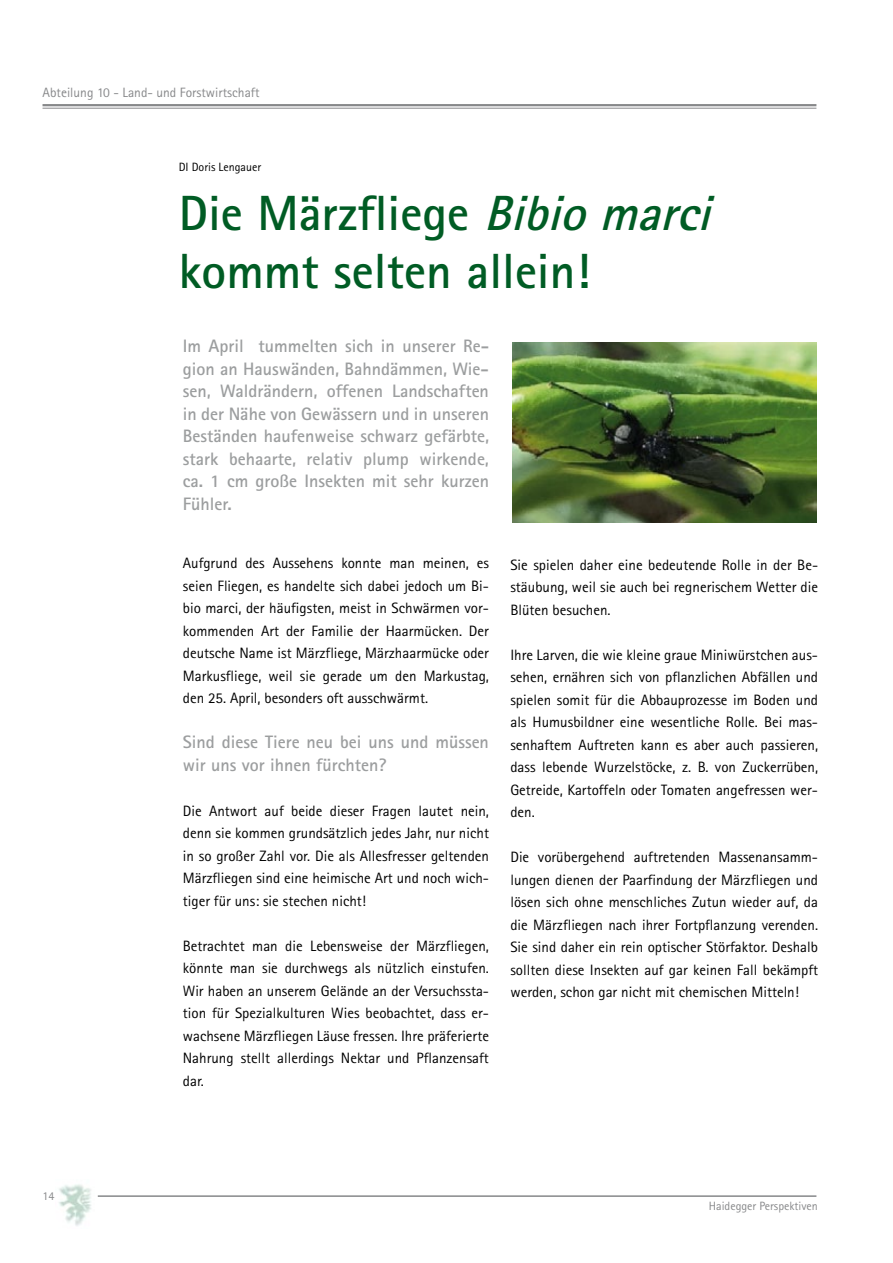
<style>
.page{position:relative;width:893px;height:1263px;background:#fff}
.page>*{position:absolute;margin:0;border:0;box-sizing:border-box;transform-origin:0 0}
.t1{font:700 49.5px/58.5px "Rotis Sans Serif";color:#005c24}
.t2{font:700 18px/22.5px "Rotis Sans Serif";color:#9c9e9f;text-align:justify}
.t3{font:15px/22.5px "Rotis Sans Serif";color:#000;text-align:justify}
.t4{font:13.5px "Rotis Sans Serif";color:#87888a}
.t5{font:12px "Rotis Sans Serif";color:#87888a}
.t6{font:12px "Rotis Sans Serif";color:#000}
.s1{font-style:italic}
</style>
<div class="page">
<hr style="left:43px;top:104px;width:773px;height:2px;background:#87888a">
<hr style="left:43px;top:108px;width:773px;height:1px;background:#87888a">
<hr style="left:98px;top:1195px;width:718px;height:2px;background:#87888a">
<img style="left:59px;top:1184px;width:32px;height:42px">
<img style="left:512px;top:342px;width:304px;height:180px">
<p class="t4" style="left:43px;top:84px;width:219px">Abteilung 10 - Land- und Forstwirtschaft</p>
<p class="t6" style="left:179px;top:160px;width:84px">DI Doris Lengauer</p>
<h1 class="t1" style="left:179px;top:183px;width:548px">Die Märzfliege <span class="s1">Bibiomarci </span>kommt selten allein!</h1>
<p class="t5" style="left:43px;top:1189px;width:13px">14</p>
<p class="t2" style="left:183px;top:334px;width:308px">Im April tummelten sich in unserer Re&shy;gion an Hauswänden, Bahndämmen, Wie&shy;sen, Waldrändern, offenen Landschaften in der Nähe von Gewässern und in unseren Beständen haufenweise schwarz gefärbte, stark behaarte, relativ plump wirkende, ca. 1 cm große Insekten mit sehr kurzen Fühler.</p>
<p class="t3" style="left:183px;top:552px;width:308px">Aufgrund des Aussehens konnte man meinen, es seien Fliegen, es handelte sich dabei jedoch um Bi&shy;bio marci, der häufigsten, meist in Schwärmen vor&shy;kommenden Art der Familie der Haarmücken. Der deutsche Name ist Märzfliege, Märzhaarmücke oder Markusfliege, weil sie gerade um den Markustag, den 25. April, besonders oft ausschwärmt.</p>
<p class="t2" style="left:183px;top:730px;width:308px">Sind diese Tiere neu bei uns und müssen wir uns vor ihnen fürchten?</p>
<p class="t3" style="left:183px;top:799px;width:308px">Die Antwort auf beide dieser Fragen lautet nein, denn sie kommen grundsätzlich jedes Jahr, nur nicht in so großer Zahl vor. Die als Allesfresser geltenden Märzfliegen sind eine heimische Art und noch wich&shy;tiger für uns: sie stechen nicht!</p>
<p class="t3" style="left:183px;top:934px;width:308px">Betrachtet man die Lebensweise der Märzfliegen, könnte man sie durchwegs als nützlich einstufen.<br>Wir haben an unserem Gelände an der Versuchssta&shy;tion für Spezialkulturen Wies beobachtet, dass er&shy;wachsene Märzfliegen Läuse fressen. Ihre präferierte Nahrung stellt allerdings Nektar und Pflanzensaft dar.</p>
<p class="t3" style="left:510px;top:553px;width:309px">Sie spielen daher eine bedeutende Rolle in der Be&shy;stäubung, weil sie auch bei regnerischem Wetter die Blüten besuchen.</p>
<p class="t3" style="left:510px;top:643px;width:309px">Ihre Larven, die wie kleine graue Miniwürstchen aus&shy;sehen, ernähren sich von pflanzlichen Abfällen und spielen somit für die Abbauprozesse im Boden und als Humusbildner eine wesentliche Rolle. Bei mas&shy;senhaftem Auftreten kann es aber auch passieren, dass lebende Wurzelstöcke, z. B. von Zuckerrüben, Getreide, Kartoffeln oder Tomaten angefressen wer&shy;den.</p>
<p class="t3" style="left:510px;top:846px;width:309px">Die vorübergehend auftretenden Massenansamm&shy;lungen dienen der Paarfindung der Märzfliegen und lösen sich ohne menschliches Zutun wieder auf, da die Märzfliegen nach ihrer Fortpflanzung verenden.<br>Sie sind daher ein rein optischer Störfaktor. Deshalb sollten diese Insekten auf gar keinen Fall bekämpft werden, schon gar nicht mit chemischen Mitteln!</p>
<p class="t5" style="left:709px;top:1198px;width:111px">Haidegger Perspektiven</p>
</div>
